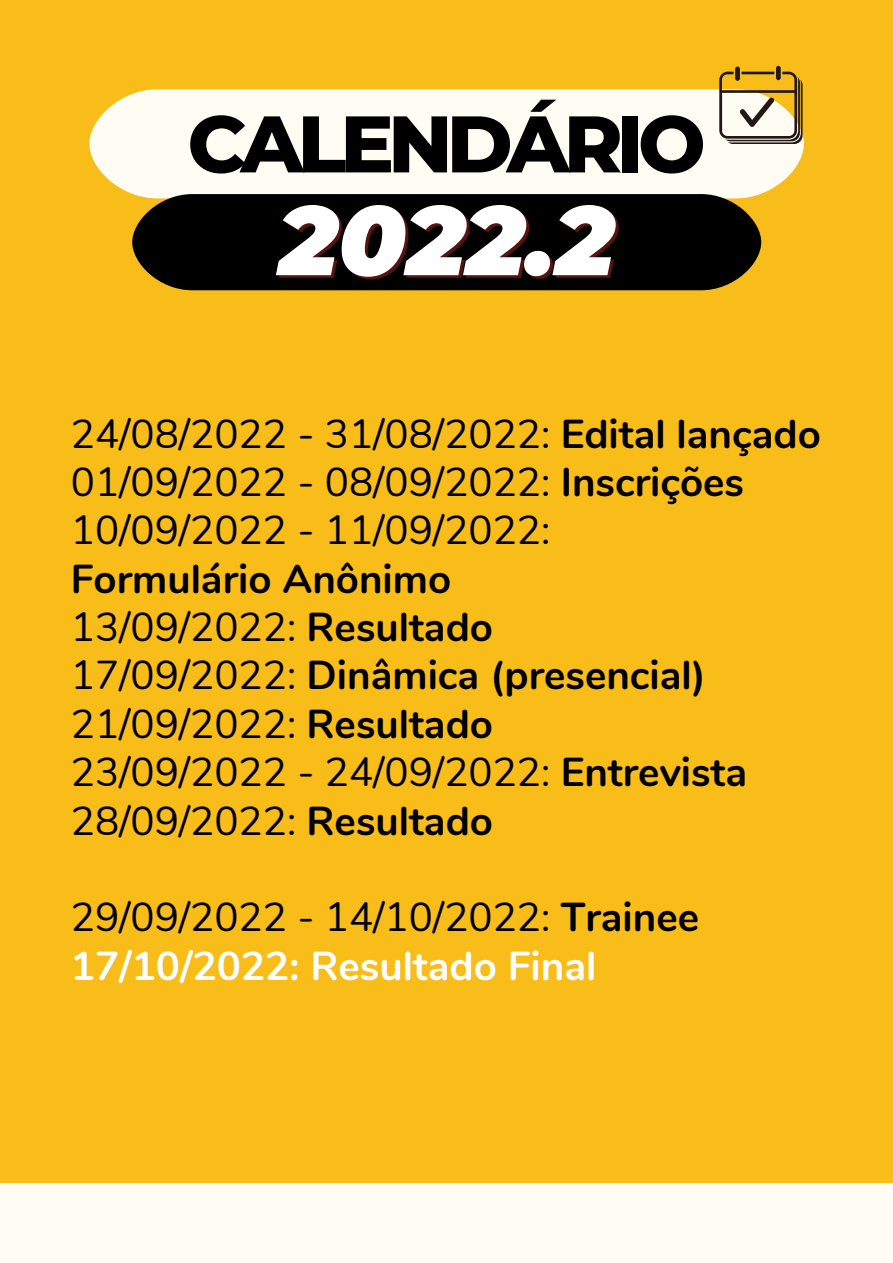
<style>
.page{position:relative;width:893px;height:1263px;background:#f8bd18}
.page>*{position:absolute;margin:0;border:0;box-sizing:border-box;transform-origin:0 0}
.t1{font:italic 900 98.02px "Montserrat";color:#fff}
.t2{font:800 80.03px "Montserrat";letter-spacing:-.075em;color:#000}
.t3{font:700 40.28px/48.4px "Nunito";color:#000}
.t4{font:40.28px/48.4px "Nunito";color:#000}
.t5{font:700 40.28px/48.4px "Nunito";color:#fff}
.s1{font-weight:700}
.s2{font-weight:400}
.s3{font-weight:400;color:#000}
.s4{color:#000}
</style>
<div class="page">
<div style="left:0;top:1184px;width:893px;height:79px;background:#fffcf4"></div>
<div style="left:89px;top:89px;width:715px;height:105px;background:#fffcf4"></div>
<div style="left:132px;top:194px;width:629px;height:96px;background:#000"></div>
<div style="left:735px;top:66px;width:5px;height:15px;background:#231815;border-radius:2px"></div>
<hr style="left:776px;top:66px;width:4px;height:14px;background:#231815;border-radius:2px">
<svg style="left:719px;top:72px;width:83px;height:72px"></svg>
<h2 class="t2" style="left:187px;top:95px;width:520px">CALENDÁRIO</h2>
<h1 class="t1" style="left:278px;top:180px;width:338px">2022.2</h1>
<p class="t4" style="left:71px;top:410px;width:751px">24/08/2022 - 31/08/2022: <span class="s1">Edital lançado<br></span>01/09/2022 - 08/09/2022: <span class="s1">Inscrições<br></span>10/09/2022 - 11/09/2022:</p>
<p class="t3" style="left:71px;top:555px;width:678px">Formulário Anônimo<br><span class="s2">13/09/2022:</span> Resultado<br><span class="s2">17/09/2022:</span> Dinâmica (presencial)<br><span class="s2">21/09/2022:</span> Resultado<br><span class="s2">23/09/2022 - 24/09/2022:</span> Entrevista<br><span class="s2">28/09/2022:</span> Resultado</p>
<p class="t5" style="left:71px;top:894px;width:630px"><span class="s3">29/09/2022 - 14/10/2022:</span> <span class="s4">Trainee<br></span>17/10/2022: Resultado Final</p>
</div>
